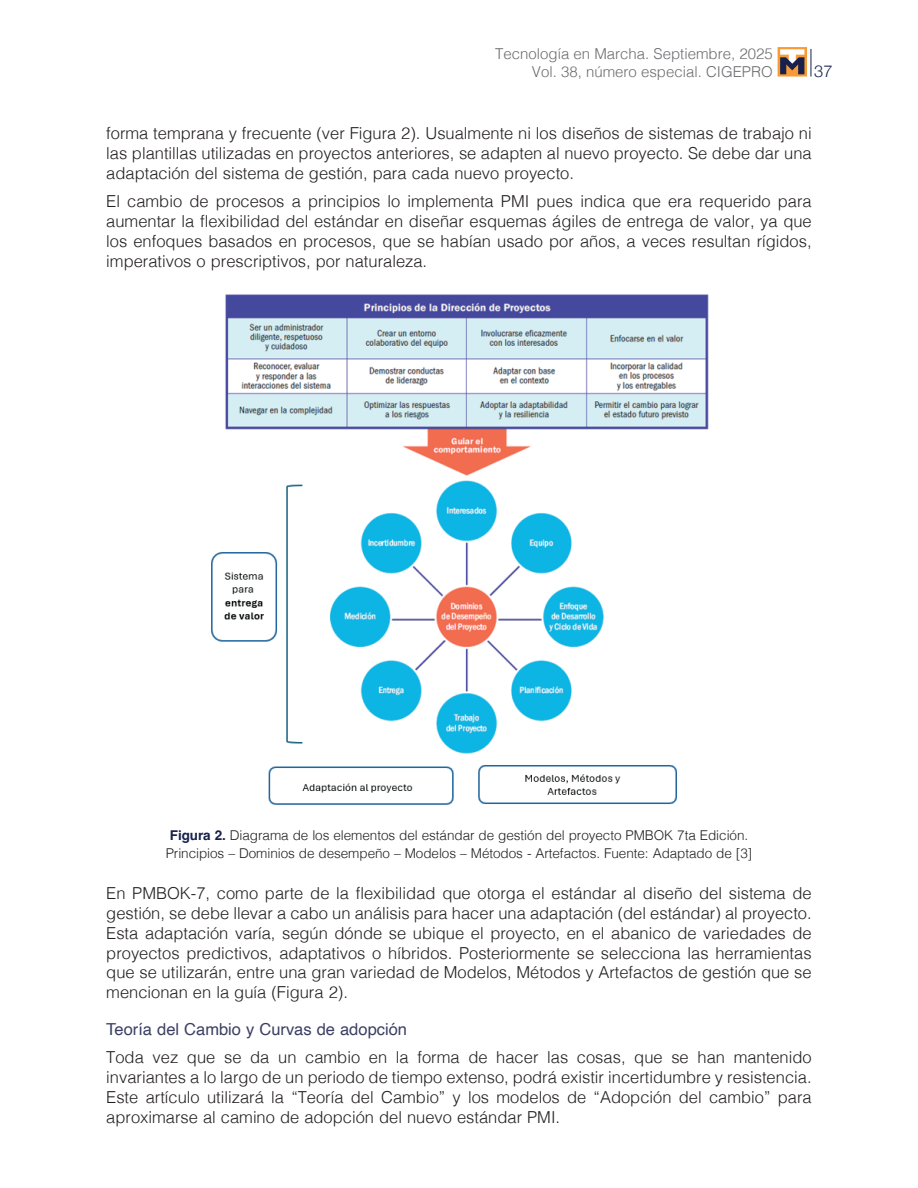
<style>
.page{position:relative;width:918px;height:1188px;background:#fff}
.page>*{position:absolute;margin:0;border:0;box-sizing:border-box;transform-origin:0 0}
.t1{font:300 16.5px/19.8px "Helvetica";color:#231f20;text-align:justify}
.t2{font:16.5px "Helvetica";color:#3b3f62}
.t3{font:300 16.5px "Helvetica Neue";color:#17214b}
.t4{font:300 15px/18px "Helvetica";color:#6c6d70;text-align:right}
.t5{font:300 13.5px/18px "Helvetica";letter-spacing:-.005em;color:#231f20;text-align:center}
.s1{font-weight:700;color:#17214b}
</style>
<div class="page">
<svg style="left:811px;top:49px;width:1px;height:28px"></svg>
<svg style="left:778px;top:47px;width:29px;height:30px"></svg>
<svg style="left:780px;top:49px;width:24px;height:25px"></svg>
<img style="left:211px;top:294px;width:498px;height:511px">
<p class="t4" style="left:495px;top:43px;width:279px">Tecnología en Marcha. Septiembre, 2025<br>Vol. 38, número especial. CIGEPRO</p>
<p class="t3" style="left:814px;top:57px;width:20px">37</p>
<p class="t1" style="left:106px;top:122px;width:707px">forma temprana y frecuente (ver Figura 2). Usualmente ni los diseños de sistemas de trabajo ni las plantillas utilizadas en proyectos anteriores, se adapten al nuevo proyecto. Se debe dar una adaptación del sistema de gestión, para cada nuevo proyecto.</p>
<p class="t1" style="left:106px;top:190px;width:707px">El cambio de procesos a principios lo implementa PMI pues indica que era requerido para aumentar la flexibilidad del estándar en diseñar esquemas ágiles de entrega de valor, ya que los enfoques basados en procesos, que se habían usado por años, a veces resultan rígidos, imperativos o prescriptivos, por naturaleza.</p>
<p class="t5" style="left:166px;top:825px;width:588px"><span class="s1">Figura 2.</span> Diagrama de los elementos del estándar de gestión del proyecto PMBOK 7ta Edición.<br>Principios – Dominios de desempeño – Modelos – Métodos - Artefactos. Fuente: Adaptado de [3]</p>
<p class="t1" style="left:106px;top:882px;width:707px">En PMBOK-7, como parte de la flexibilidad que otorga el estándar al diseño del sistema de gestión, se debe llevar a cabo un análisis para hacer una adaptación (del estándar) al proyecto.<br>Esta adaptación varía, según dónde se ubique el proyecto, en el abanico de variedades de proyectos predictivos, adaptativos o híbridos. Posteriormente se selecciona las herramientas que se utilizarán, entre una gran variedad de Modelos, Métodos y Artefactos de gestión que se mencionan en la guía (Figura 2).</p>
<p class="t2" style="left:106px;top:1017px;width:302px">Teoría del Cambio y Curvas de adopción</p>
<p class="t1" style="left:106px;top:1046px;width:707px">Toda vez que se da un cambio en la forma de hacer las cosas, que se han mantenido invariantes a lo largo de un periodo de tiempo extenso, podrá existir incertidumbre y resistencia.<br>Este artículo utilizará la “Teoría del Cambio” y los modelos de “Adopción del cambio” para aproximarse al camino de adopción del nuevo estándar PMI.</p>
</div>
